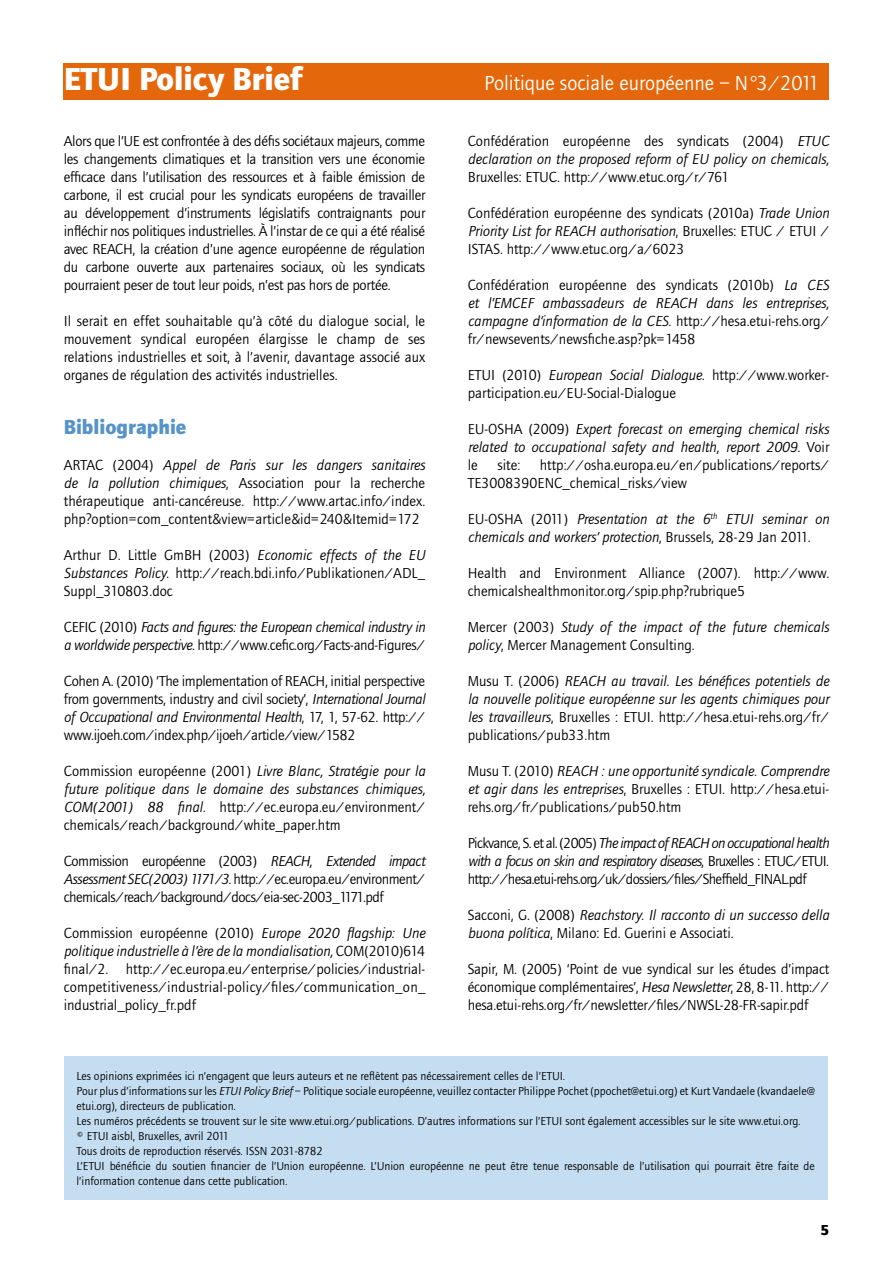
<style>
.page{position:relative;width:893px;height:1263px;background:#fff}
.page>*{position:absolute;margin:0;border:0;box-sizing:border-box;transform-origin:0 0}
.t1{font:700 33px "Foundry Journal";color:#fff}
.t2{font:21px "Foundry Journal";color:#fff}
.t3{font:700 21px "Foundry Journal";color:#5693c9}
.t4{font:15px/18px "Foundry Journal";color:#000;text-align:justify}
.t5{font:italic 15px/18px "Foundry Journal";color:#000}
.t6{font:italic 15px/18px "Foundry Journal";letter-spacing:-.02em;color:#000}
.t7{font:700 15px "Foundry Journal";color:#000}
.t8{font:12px/15px "Foundry Journal";color:#000}
.s1{font-style:italic}
.s2{font-style:normal}
</style>
<div class="page">
<div style="left:64px;top:64px;width:765px;height:36px;background:#e4680b"></div>
<div style="left:64px;top:1056px;width:764px;height:143px;background:#c4ddf1"></div>
<h1 class="t1" style="left:64px;top:59px;width:240px">ETUI Policy Brief</h1>
<h2 class="t2" style="left:484px;top:71px;width:337px">Politique sociale européenne – N°3/2011</h2>
<p class="t4" style="left:64px;top:132px;width:363px">Alors que l’UE est confrontée à des défis sociétaux majeurs, comme les changements climatiques et la transition vers une économie efficace dans l’utilisation des ressources et à faible émission de carbone, il est crucial pour les syndicats européens de travailler au développement d’instruments législatifs contraignants pour infléchir nos politiques industrielles. À l’instar de ce qui a été réalisé avec REACH, la création d’une agence européenne de régulation du carbone ouverte aux partenaires sociaux, où les syndicats pourraient peser de tout leur poids, n’est pas hors de portée.</p>
<p class="t4" style="left:64px;top:312px;width:363px">Il serait en effet souhaitable qu’à côté du dialogue social, le mouvement syndical européen élargisse le champ de ses relations industrielles et soit, à l’avenir, davantage associé aux organes de régulation des activités industrielles.</p>
<h2 class="t3" style="left:64px;top:414px;width:124px">Bibliographie</h2>
<p class="t4" style="left:64px;top:456px;width:363px">ARTAC (2004) <span class="s1">Appel de Paris sur les dangers sanitaires de la pollution chimiques</span>, Association pour la recherche thérapeutique anti-cancéreuse. http://www.artac.info/index. php?option=com_content&amp;view=article&amp;id=240&amp;Itemid=172</p>
<p class="t4" style="left:64px;top:546px;width:363px">Arthur D. Little GmBH (2003) <span class="s1">Economic effects of the EU Substances Policy.</span> http://reach.bdi.info/Publikationen/ADL_ Suppl_310803.doc</p>
<p class="t6" style="left:64px;top:618px;width:363px"><span class="s2">CEFIC (2010)</span> Facts and figures: the European chemical industry in a worldwide perspective<span class="s2">. http://www.cefic.org/Facts-and-Figures/</span></p>
<p class="t4" style="left:64px;top:672px;width:363px">Cohen A. (2010) ‘The implementation of REACH, initial perspective from governments, industry and civil society’, <span class="s1">International Journal of Occupational and Environmental Health</span>, 17, 1, 57-62. http:// www.ijoeh.com/index.php/ijoeh/article/view/1582</p>
<p class="t4" style="left:64px;top:762px;width:363px">Commission européenne (2001) <span class="s1">Livre Blanc, Stratégie pour la future politique dans le domaine des substances chimiques, COM(2001) 88 final.</span> http://ec.europa.eu/environment/ chemicals/reach/background/white_paper.htm</p>
<p class="t4" style="left:64px;top:852px;width:363px">Commission européenne (2003) <span class="s1">REACH, Extended impact Assessment SEC(2003) 1171/3.</span> http://ec.europa.eu/environment/ chemicals/reach/background/docs/eia-sec-2003_1171.pdf</p>
<p class="t4" style="left:64px;top:924px;width:363px">Commission européenne (2010) <span class="s1">Europe 2020 flagship: Une politique industrielle à l’ère de la mondialisation,</span> COM(2010)614 final/2. http://ec.europa.eu/enterprise/policies/industrial&shy;competitiveness/industrial-policy/files/communication_on_ industrial_policy_fr.pdf</p>
<p class="t5" style="left:468px;top:132px;width:363px"><span class="s2">Confédération européenne des syndicats (2004)</span> ETUC declaration on the proposed reform of EU policy on chemicals,</p>
<p class="t4" style="left:468px;top:168px;width:263px">Bruxelles: ETUC. http://www.etuc.org/r/761</p>
<p class="t4" style="left:468px;top:204px;width:363px">Confédération européenne des syndicats (2010a) <span class="s1">Trade Union Priority List for REACH authorisation</span>, Bruxelles: ETUC / ETUI / ISTAS. http://www.etuc.org/a/6023</p>
<p class="t4" style="left:468px;top:276px;width:363px">Confédération européenne des syndicats (2010b) <span class="s1">La CES et l’EMCEF ambassadeurs de REACH dans les entreprises, campagne d’information de la CES</span>. http://hesa.etui-rehs.org/ fr/newsevents/newsfiche.asp?pk=1458</p>
<p class="t4" style="left:468px;top:366px;width:363px">ETUI (2010) <span class="s1">European Social Dialogue.</span> http://www.worker&shy;participation.eu/EU-Social-Dialogue</p>
<p class="t5" style="left:468px;top:420px;width:363px;text-align:justify"><span class="s2">EU-OSHA (2009)</span> Expert forecast on emerging chemical risks related to occupational safety and health, report 2009<span class="s2">. Voir le</span></p>
<p class="t4" style="left:468px;top:456px;width:363px;text-indent:72px">http://osha.europa.eu/en/publications/reports/<br>TE3008390ENC_chemical_risks/view</p>
<p class="t5" style="left:468px;top:510px;width:363px"><span class="s2">EU-OSHA (2011)</span> Presentation at the 6<sup>th</sup> ETUI seminar on chemicals and workers’ protection<span class="s2">, Brussels, 28-29 Jan 2011.</span></p>
<p class="t4" style="left:468px;top:564px;width:363px">Health and Environment Alliance (2007). http://www. chemicalshealthmonitor.org/spip.php?rubrique5</p>
<p class="t5" style="left:468px;top:618px;width:363px"><span class="s2">Mercer (2003)</span> Study of the impact of the future chemicals policy<span class="s2">, Mercer Management Consulting.</span></p>
<p class="t5" style="left:468px;top:672px;width:363px;text-align:justify"><span class="s2">Musu T. (2006)</span> REACH au travail. Les bénéfices potentiels de la nouvelle politique européenne sur les agents chimiques pour les travailleurs<span class="s2">, Bruxelles : ETUI. http://hesa.etui-rehs.org/fr/ publications/pub33.htm</span></p>
<p class="t4" style="left:468px;top:762px;width:363px">Musu T. (2010) <span class="s1">REACH : une opportunité syndicale. Comprendre et agir dans les entreprises</span>, Bruxelles : ETUI. http://hesa.etui&shy;rehs.org/fr/publications/pub50.htm</p>
<p class="t4" style="left:468px;top:834px;width:363px">Pickvance, S. et al. (2005) <span class="s1">The impact of REACH on occupational health with a focus on skin and respiratory diseases</span>, Bruxelles : ETUC/ETUI. http://hesa.etui-rehs.org/uk/dossiers/files/Sheffield_FINAL.pdf</p>
<p class="t5" style="left:468px;top:906px;width:363px"><span class="s2">Sacconi, G. (2008)</span> Reachstory. Il racconto di un successo della buona política<span class="s2">, Milano: Ed. Guerini e Associati.</span></p>
<p class="t4" style="left:468px;top:960px;width:363px">Sapir, M. (2005) ‘Point de vue syndical sur les études d’impact économique complémentaires’, <span class="s1">Hesa Newsletter</span>, 28, 8-11. http:// hesa.etui-rehs.org/fr/newsletter/files/NWSL-28-FR-sapir.pdf</p>
<p class="t4" style="left:497px;top:456px;width:24px">site:</p>
<p class="t8" style="left:77px;top:1068px;width:740px">Les opinions exprimées ici n’engagent que leurs auteurs et ne reflètent pas nécessairement celles de l’ETUI.<br>Pour plus d’informations sur les <span class="s1">ETUI Policy Brief</span> – Politique sociale européenne, veuillez contacter Philippe Pochet (ppochet@etui.org) et Kurt Vandaele (kvandaele@ etui.org), directeurs de publication.<br>Les numéros précédents se trouvent sur le site www.etui.org/publications. D’autres informations sur l’ETUI sont également accessibles sur le site www.etui.org.<br>© ETUI aisbl, Bruxelles, avril 2011<br>Tous droits de reproduction réservés. ISSN 2031-8782<br>L’ETUI bénéficie du soutien financier de l’Union européenne. L’Union européenne ne peut être tenue responsable de l’utilisation qui pourrait être faite de l’information contenue dans cette publication.</p>
<p class="t7" style="left:820px;top:1221px;width:10px">5</p>
</div>
